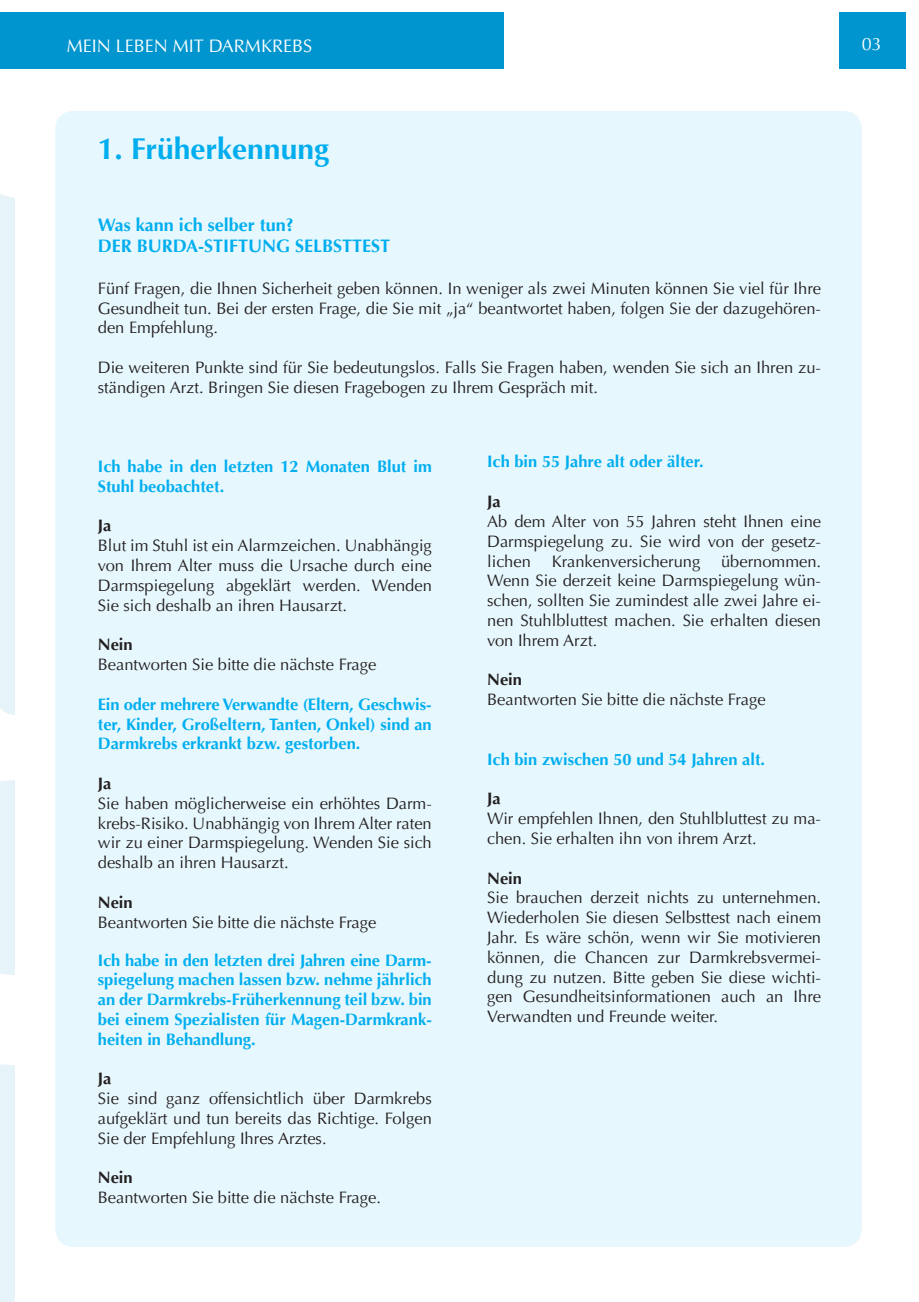
<style>
.page{position:relative;width:919px;height:1302px;background:#fff}
.page>*{position:absolute;margin:0;border:0;box-sizing:border-box;transform-origin:0 0}
.t1{font:700 30px "Optima LT";color:#00aeef}
.t2{font:700 18px "Optima LT";color:#00aeef}
.t3{font:18px "Optima LT";color:#fff}
.t4{font:16.5px/19.8px "Optima LT";color:#231f20;text-align:justify}
.t5{font:700 16.5px/19.8px "Optima LT";color:#00aeef;text-align:justify}
.t6{font:700 16.5px "Optima LT";color:#231f20}
</style>
<div class="page">
<div style="left:13px;top:13px;width:491px;height:56px;background:#0095ce"></div>
<svg style="left:0;top:194px;width:15px;height:1107px;background:#e9f5fa"></svg>
<div style="left:0;top:13px;width:13px;height:56px;background:#0095ce"></div>
<div style="left:55px;top:111px;width:806px;height:1135px;background:#e6f7fd;border-radius:18px"></div>
<div style="left:839px;top:13px;width:67px;height:56px;background:#0095ce"></div>
<p class="t3" style="left:67px;top:36px;width:247px">MEIN LEBEN MIT DARMKREBS</p>
<p class="t1" style="left:98px;top:131px;width:233px">1. Früherkennung</p>
<p class="t2" style="left:98px;top:214px;width:197px">Was kann ich selber tun?</p>
<p class="t2" style="left:98px;top:236px;width:294px">DER BURDA-STIFTUNG SELBSTTEST</p>
<p class="t4" style="left:98px;top:278px;width:724px">Fünf Fragen, die Ihnen Sicherheit geben können. In weniger als zwei Minuten können Sie viel für Ihre Gesundheit tun. Bei der ersten Frage, die Sie mit „ja“ beantwortet haben, folgen Sie der dazugehören&shy;den Empfehlung.</p>
<p class="t4" style="left:98px;top:358px;width:724px">Die weiteren Punkte sind für Sie bedeutungslos. Falls Sie Fragen haben, wenden Sie sich an Ihren zu&shy;ständigen Arzt. Bringen Sie diesen Fragebogen zu Ihrem Gespräch mit.</p>
<p class="t5" style="left:98px;top:456px;width:335px">Ich habe in den letzten 12 Monaten Blut im<br>Stuhl beobachtet.</p>
<p class="t6" style="left:98px;top:516px;width:15px">Ja</p>
<p class="t4" style="left:98px;top:536px;width:335px">Blut im Stuhl ist ein Alarmzeichen. Unabhängig von Ihrem Alter muss die Ursache durch eine Darmspiegelung abgeklärt werden. Wenden Sie sich deshalb an ihren Hausarzt.</p>
<p class="t6" style="left:98px;top:635px;width:36px">Nein</p>
<p class="t4" style="left:98px;top:654px;width:280px">Beantworten Sie bitte die nächste Frage</p>
<p class="t5" style="left:98px;top:694px;width:335px">Ein oder mehrere Verwandte (Eltern, Geschwis&shy;ter, Kinder, Großeltern, Tanten, Onkel) sind an Darmkrebs erkrankt bzw. gestorben.</p>
<p class="t6" style="left:98px;top:773px;width:15px">Ja</p>
<p class="t4" style="left:98px;top:793px;width:335px">Sie haben möglicherweise ein erhöhtes Darm&shy;krebs-Risiko. Unabhängig von Ihrem Alter raten wir zu einer Darmspiegelung. Wenden Sie sich deshalb an ihren Hausarzt.</p>
<p class="t6" style="left:98px;top:892px;width:36px">Nein</p>
<p class="t4" style="left:98px;top:912px;width:280px">Beantworten Sie bitte die nächste Frage</p>
<p class="t5" style="left:98px;top:950px;width:335px">Ich habe in den letzten drei Jahren eine Darm&shy;spiegelung machen lassen bzw. nehme jährlich an der Darmkrebs-Früherkennung teil bzw. bin bei einem Spezialisten für Magen-Darmkrank&shy;heiten in Behandlung.</p>
<p class="t6" style="left:98px;top:1068px;width:15px">Ja</p>
<p class="t4" style="left:98px;top:1088px;width:335px">Sie sind ganz offensichtlich über Darmkrebs aufgeklärt und tun bereits das Richtige. Folgen Sie der Empfehlung Ihres Arztes.</p>
<p class="t6" style="left:98px;top:1167px;width:36px">Nein</p>
<p class="t4" style="left:98px;top:1187px;width:284px">Beantworten Sie bitte die nächste Frage.</p>
<p class="t5" style="left:487px;top:452px;width:218px">Ich bin 55 Jahre alt oder älter.</p>
<p class="t6" style="left:487px;top:492px;width:15px">Ja</p>
<p class="t4" style="left:487px;top:511px;width:335px">Ab dem Alter von 55 Jahren steht Ihnen eine Darmspiegelung zu. Sie wird von der gesetz&shy;lichen</p>
<p class="t4" style="left:487px;top:551px;width:335px;text-indent:234px">übernommen.<br>Wenn Sie derzeit keine Darmspiegelung wün&shy;schen, sollten Sie zumindest alle zwei Jahre ei&shy;nen Stuhlbluttest machen. Sie erhalten diesen von Ihrem Arzt.</p>
<p class="t6" style="left:487px;top:670px;width:36px">Nein</p>
<p class="t4" style="left:487px;top:689px;width:280px">Beantworten Sie bitte die nächste Frage</p>
<p class="t4" style="left:551px;top:551px;width:150px">Krankenversicherung</p>
<p class="t5" style="left:487px;top:749px;width:279px">Ich bin zwischen 50 und 54 Jahren alt.</p>
<p class="t6" style="left:487px;top:789px;width:15px">Ja</p>
<p class="t4" style="left:487px;top:808px;width:335px">Wir empfehlen Ihnen, den Stuhlbluttest zu ma&shy;chen. Sie erhalten ihn von ihrem Arzt.</p>
<p class="t6" style="left:487px;top:868px;width:36px">Nein</p>
<p class="t4" style="left:487px;top:887px;width:335px">Sie brauchen derzeit nichts zu unternehmen.<br>Wiederholen Sie diesen Selbsttest nach einem Jahr. Es wäre schön, wenn wir Sie motivieren können, die Chancen zur Darmkrebsvermei&shy;dung zu nutzen. Bitte geben Sie diese wichti&shy;gen Gesundheitsinformationen auch an Ihre Verwandten und Freunde weiter.</p>
<p class="t3" style="left:861px;top:33px;width:22px">03</p>
</div>
